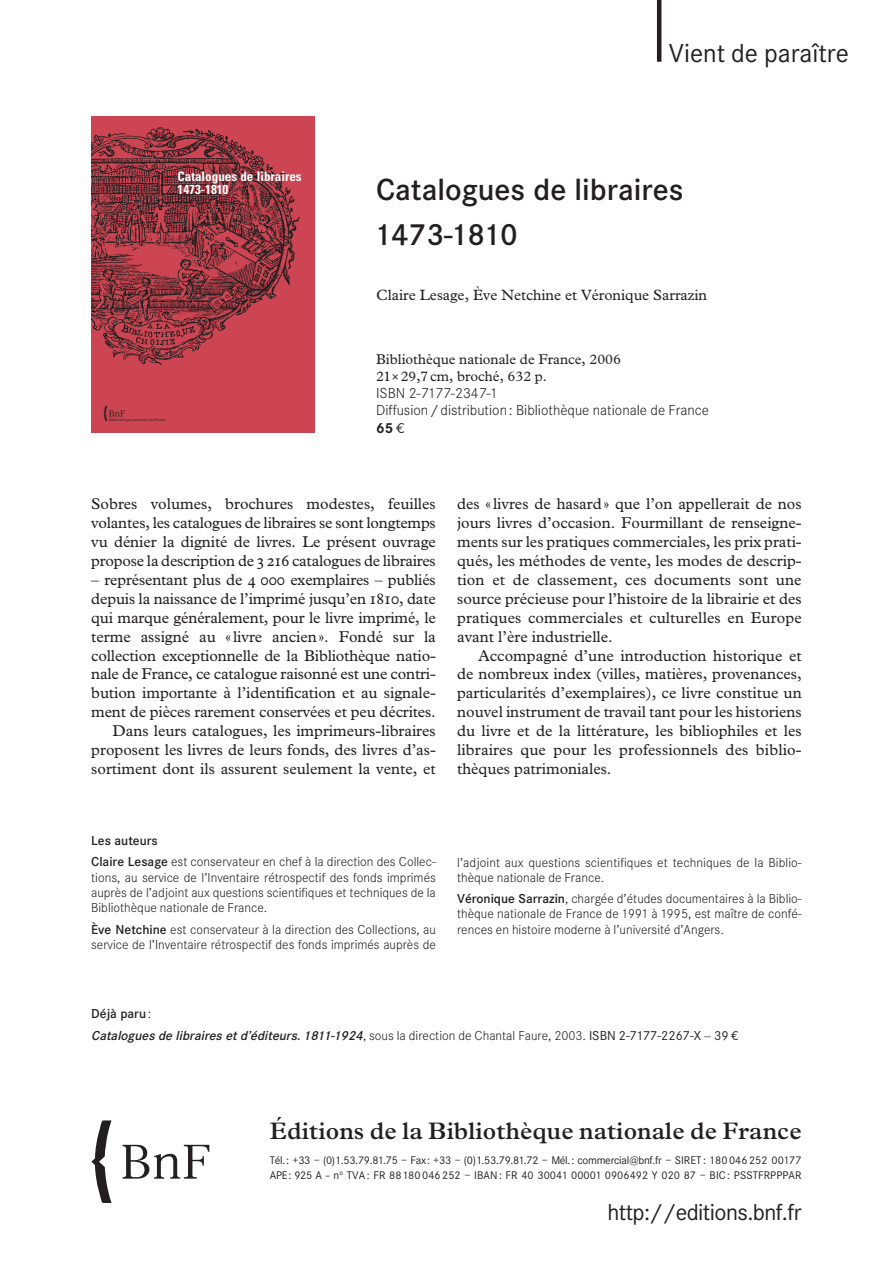
<style>
.page{position:relative;width:893px;height:1263px;background:#fff}
.page>*{position:absolute;margin:0;border:0;box-sizing:border-box;transform-origin:0 0}
.t1{font:82.5px "BNF edition";color:#231f20}
.t2{font:500 30px/45px "Corporate SBQ3";color:#231f20}
.t3{font:25.5px "Corporate SBQ3";color:#231f20}
.t4{font:600 24px "Plantin BNF";letter-spacing:.005em;color:#231f20}
.t5{font:22.5px "Corporate SBQ3";letter-spacing:-.025em;color:#231f20}
.t6{font:15.75px/18.9px "Plantin BNF";letter-spacing:-.005em;color:#231f20;text-align:justify}
.t7{font:15px "Plantin BNF";color:#231f20}
.t8{font:15px "BNF edition";color:#231f20}
.t9{font:300 14.25px/17.2px "Corporate SBQ3";color:#231f20}
.t10{font:14.25px/17.2px "Plantin BNF";color:#231f20}
.t11{font:700 condensed 13.05px/13.5px "Univers";color:#fff}
.t12{font:300 12.75px/15.3px "Corporate SBQ3";color:#231f20}
.t13{font:italic 500 12.75px/21.3px "Corporate SBQ3";color:#231f20}
.t14{font:10.8px/15px "Corporate SBQ3";letter-spacing:.005em;color:#231f20}
.s1{font-family:"Corporate SBQ3"}
.s2{font-weight:700}
.s3{font-family:"BN Flogo";font-weight:400}
.s4{font-family:"Plantin BNF Expert"}
.s5{font-weight:500}
.s6{font-style:normal}
.s7{font-weight:300;font-style:normal}
.s8{font-weight:400;font-style:normal}
.s9{font-family:"Plantin BNF";font-weight:400;font-style:normal}
.s10{font-family:"BN Flogo";font-weight:400;font-style:normal}
</style>
<div class="page">
<hr style="left:657px;top:0;width:4px;height:62px;background:#231f20">
<div style="left:91px;top:117px;width:223px;height:315px;background:#cd4552"></div>
<img style="left:91px;top:127px;width:209px;height:239px">
<svg style="left:91px;top:266px;width:1px;height:18px"></svg>
<p class="t11" style="left:178px;top:171px;width:126px">Catalogues de libraires<br>1473-1810</p>
<p class="t8" style="left:103px;top:407px;width:66px">7</p>
<h3 class="t3" style="left:669px;top:42px;width:182px">Vient de paraître</h3>
<h2 class="t2" style="left:376px;top:170px;width:309px">Catalogues de libraires<br>1473-1810</h2>
<p class="t7" style="left:376px;top:290px;width:332px">Claire Lesage, Ève Netchine et Véronique Sarrazin</p>
<p class="t10" style="left:376px;top:352px;width:246px">Bibliothèque nationale de France, 2006<br>21<span class="s1">µ</span>29,7cm, broché, 632 p.</p>
<p class="t9" style="left:376px;top:386px;width:334px">ISBN 2-7177-2347-1<br>Diffusion / distribution : Bibliothèque nationale de France<br><span class="s2">65</span><span class="s3">g</span></p>
<p class="t6" style="left:91px;top:496px;width:346px">Sobres volumes, brochures modestes, feuilles volantes, les catalogues de libraires se sont longtemps vu dénier la dignité de livres. Le présent ouvrage propose la description de <span class="s4">3 216</span> catalogues de libraires</p>
<p class="t6" style="left:91px;top:572px;width:346px;text-align:right">– représentant plus de <span class="s4">4 000</span> exemplaires – publiés depuis la naissance de l’imprimé jusqu’en <span class="s4">1810</span>, date qui marque généralement, pour le livre imprimé, le terme assigné au «livre ancien». Fondé sur la collection exceptionnelle de la Bibliothèque natio&shy;nale de France, ce catalogue raisonné est une contri&shy;bution importante à l’identification et au signale&shy;ment de pièces rarement conservées et peu décrites.<br>Dans leurs catalogues, les imprimeurs-libraires proposent les livres de leurs fonds, des livres d’as&shy;sortiment dont ils assurent seulement la vente, et</p>
<p class="t6" style="left:457px;top:496px;width:346px">des «livres de hasard» que l’on appellerait de nos jours livres d’occasion. Fourmillant de renseigne&shy;ments sur les pratiques commerciales, les prix prati&shy;qués, les méthodes de vente, les modes de descrip&shy;tion et de classement, ces documents sont une source précieuse pour l’histoire de la librairie et des pratiques commerciales et culturelles en Europe avant l’ère industrielle.</p>
<p class="t6" style="left:457px;top:647px;width:346px;text-indent:21px">Accompagné d’une introduction historique et de nombreux index (villes, matières, provenances, particularités d’exemplaires), ce livre constitue un nouvel instrument de travail tant pour les historiens du livre et de la littérature, les bibliophiles et les libraires que pour les professionnels des biblio&shy;thèques patrimoniales.</p>
<p class="t12" style="left:91px;top:831px;width:346px;line-height:21.3px"><span class="s5">Les auteurs<br>Claire Lesage</span> est conservateur en chef à la direction des Collec-</p>
<p class="t12" style="left:91px;top:871px;width:346px;text-align:justify">tions, au service de l’Inventaire rétrospectif des fonds imprimés auprès de l’adjoint aux questions scientifiques et techniques de la Bibliothèque nationale de France.</p>
<p class="t12" style="left:91px;top:923px;width:346px"><span class="s5">Ève Netchine</span> est conservateur à la direction des Collections, au service de l’Inventaire rétrospectif des fonds imprimés auprès de</p>
<p class="t12" style="left:457px;top:855px;width:346px">l’adjoint aux questions scientifiques et techniques de la Biblio&shy;thèque nationale de France.</p>
<p class="t12" style="left:457px;top:892px;width:346px;text-align:justify"><span class="s5">Véronique Sarrazin</span>, chargée d’études documentaires à la Biblio&shy;thèque nationale de France de 1991 à 1995, est maître de confé&shy;rences en histoire moderne à l’université d’Angers.</p>
<p class="t13" style="left:91px;top:1004px;width:649px"><span class="s6">Déjà paru</span><span class="s7">:<br></span>Catalogues de libraires et d’éditeurs. 1811-1924<span class="s7">, sous la direction de Chantal Faure, 2003.</span> <span class="s8">ISBN 2-7177-2267-X</span> <span class="s9">–</span> <span class="s8">39</span><span class="s10">g</span></p>
<h1 class="t1" style="left:91px;top:1126px;width:125px">8</h1>
<h3 class="t4" style="left:270px;top:1122px;width:533px">Éditions de la Bibliothèque nationale de France</h3>
<p class="t14" style="left:270px;top:1154px;width:533px">Tél.: +33 — (0)1.53.79.81.75 — Fax: +33 — (0)1.53.79.81.72 — Mél.: commercial@bnf.fr — SIRET : 180 046 252 00177<br>APE: 925 A – n<sup>o</sup> TVA : FR 88 180 046 252 — IBAN : FR 40 30041 00001 0906492 Y 020 87 — BIC : PSSTFRPPPAR</p>
<h3 class="t5" style="left:607px;top:1203px;width:196px">http://editions.bnf.fr</h3>
</div>
